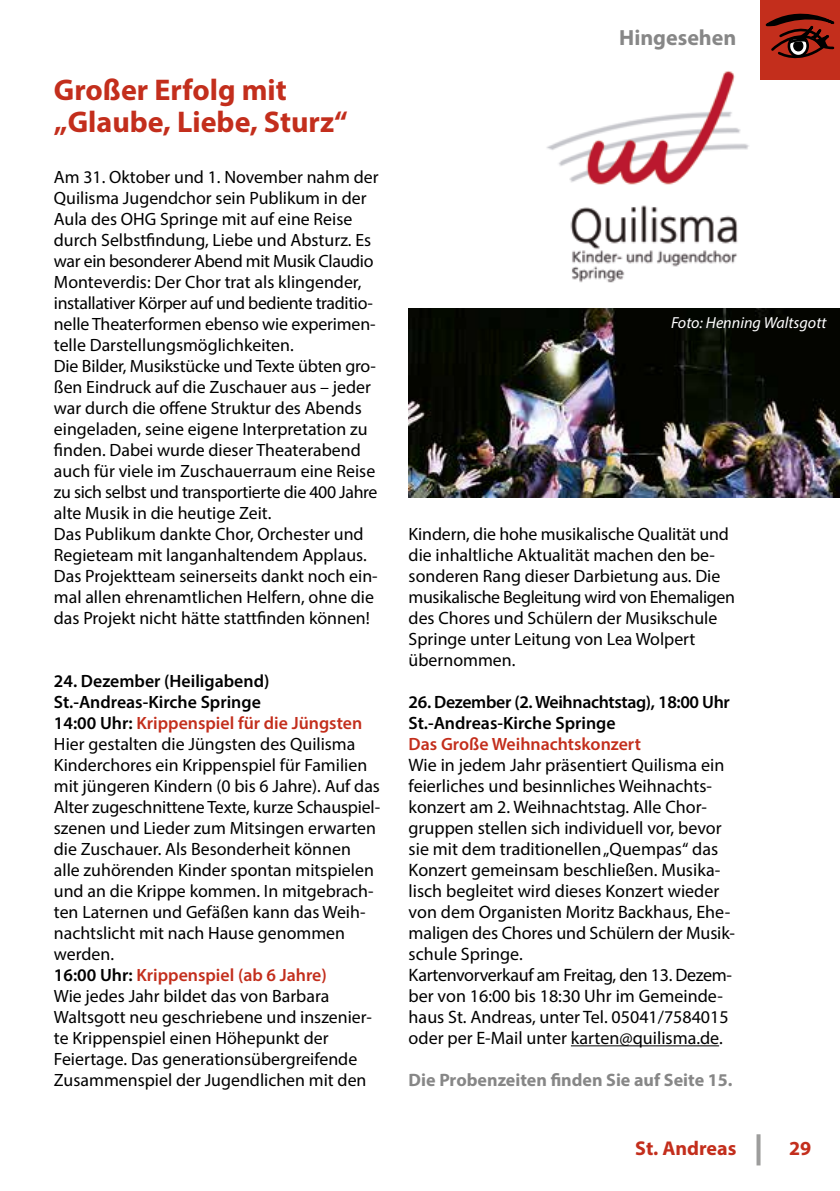
<style>
.page{position:relative;width:840px;height:1191px;background:#fff}
.page>*{position:absolute;margin:0;border:0;box-sizing:border-box;transform-origin:0 0}
.t1{font:700 30px/32px "Myriad Pro";color:#c32e1c}
.t2{font:700 22px "Myriad Pro";color:#878787}
.t3{font:700 20px "Myriad Pro";color:#c32e1c}
.t4{font:18px/21px "Myriad Pro";color:#000}
.t5{font:700 18px "Myriad Pro";color:#878787}
.t6{font:17.8px/21px "Myriad Pro";color:#000}
.t7{font:600 17.8px/21px "Myriad Pro";letter-spacing:-.02em;color:#000}
.t8{font:600 17.8px "Myriad Pro";color:#c32e1c}
.t9{font:italic 16px "Myriad Pro";color:#fff}
.s1{font-weight:600}
.s2{font-weight:600;color:#c32e1c}
</style>
<div class="page">
<svg style="left:756px;top:1134px;width:4px;height:31px"></svg>
<img style="left:546px;top:71px;width:203px;height:212px">
<div style="left:760px;top:0;width:79px;height:79px;background:#c32e1c"></div>
<svg style="left:765px;top:13px;width:70px;height:46px"></svg>
<img style="left:408px;top:309px;width:431px;height:189px">
<hr style="left:570px;top:1045px;width:148px;height:1px;background:#000">
<h1 class="t1" style="left:54px;top:73px;width:295px">Großer Erfolg mit „Glaube, Liebe, Sturz“</h1>
<p class="t6" style="left:54px;top:166px;width:326px">Am 31. Oktober und 1. November nahm der Quilisma Jugendchor sein Publikum in der Aula des OHG Springe mit auf eine Reise durch Selbstfindung, Liebe und Absturz. Es war ein besonderer Abend mit Musik Claudio Monteverdis: Der Chor trat als klingender, installativer Körper auf und bediente traditio&shy;nelle Theaterformen ebenso wie experimen&shy;telle Darstellungsmöglichkeiten.<br>Die Bilder, Musikstücke und Texte übten gro&shy;ßen Eindruck auf die Zuschauer aus – jeder war durch die offene Struktur des Abends eingeladen, seine eigene Interpretation zu finden. Dabei wurde dieser Theaterabend auch für viele im Zuschauerraum eine Reise zu sich selbst und transportierte die 400 Jahre alte Musik in die heutige Zeit.<br>Das Publikum dankte Chor, Orchester und Regieteam mit langanhaltendem Applaus.<br>Das Projektteam seinerseits dankt noch ein&shy;mal allen ehrenamtlichen Helfern, ohne die das Projekt nicht hätte stattfinden können!</p>
<p class="t6" style="left:54px;top:670px;width:327px"><span class="s1">24. Dezember (Heiligabend)<br>St.-Andreas-Kirche Springe<br>14:00 Uhr:</span> <span class="s2">Krippenspiel für die Jüngsten </span>Hier gestalten die Jüngsten des Quilisma Kinderchores ein Krippenspiel für Familien mit jüngeren Kindern (0 bis 6 Jahre). Auf das Alter zugeschnittene Texte, kurze Schauspiel&shy;szenen und Lieder zum Mitsingen erwarten die Zuschauer. Als Besonderheit können alle zuhörenden Kinder spontan mitspielen und an die Krippe kommen. In mitgebrach&shy;ten Laternen und Gefäßen kann das Weih&shy;nachtslicht mit nach Hause genommen werden.<br><span class="s1">16:00 Uhr:</span> <span class="s2">Krippenspiel (ab 6 Jahre)<br></span>Wie jedes Jahr bildet das von Barbara Waltsgott neu geschriebene und inszenier&shy;te Krippenspiel einen Höhepunkt der Feiertage. Das generationsübergreifende Zusammenspiel der Jugendlichen mit den</p>
<p class="t2" style="left:618px;top:23px;width:119px">Hingesehen</p>
<p class="t9" style="left:670px;top:313px;width:157px">Foto: Henning Waltsgott</p>
<p class="t6" style="left:408px;top:523px;width:327px">Kindern, die hohe musikalische Qualität und die inhaltliche Aktualität machen den be&shy;sonderen Rang dieser Darbietung aus. Die musikalische Begleitung wird von Ehemaligen des Chores und Schülern der Musikschule Springe unter Leitung von Lea Wolpert übernommen.</p>
<p class="t7" style="left:408px;top:691px;width:322px">26. Dezember (2. Weihnachtstag), 18:00 Uhr<br>St.-Andreas-Kirche Springe</p>
<p class="t8" style="left:408px;top:732px;width:234px">Das Große Weihnachtskonzert</p>
<p class="t4" style="left:408px;top:754px;width:327px">Wie in jedem Jahr präsentiert Quilisma ein feierliches und besinnliches Weihnachts&shy;konzert am 2. Weihnachtstag. Alle Chor&shy;gruppen stellen sich individuell vor, bevor sie mit dem traditionellen „Quempas“ das Konzert gemeinsam beschließen. Musika&shy;lisch begleitet wird dieses Konzert wieder von dem Organisten Moritz Backhaus, Ehe&shy;maligen des Chores und Schülern der Musik&shy;schule Springe.<br>Kartenvorverkauf am Freitag, den 13. Dezem&shy;ber von 16:00 bis 18:30 Uhr im Gemeinde&shy;haus St. Andreas, unter Tel. 05041/7584015 oder per E-Mail unter karten@quilisma.de.</p>
<p class="t5" style="left:408px;top:1068px;width:325px">Die Probenzeiten finden Sie auf Seite 15.</p>
<p class="t3" style="left:635px;top:1135px;width:102px">St. Andreas</p>
<p class="t3" style="left:788px;top:1135px;width:24px">29</p>
</div>
